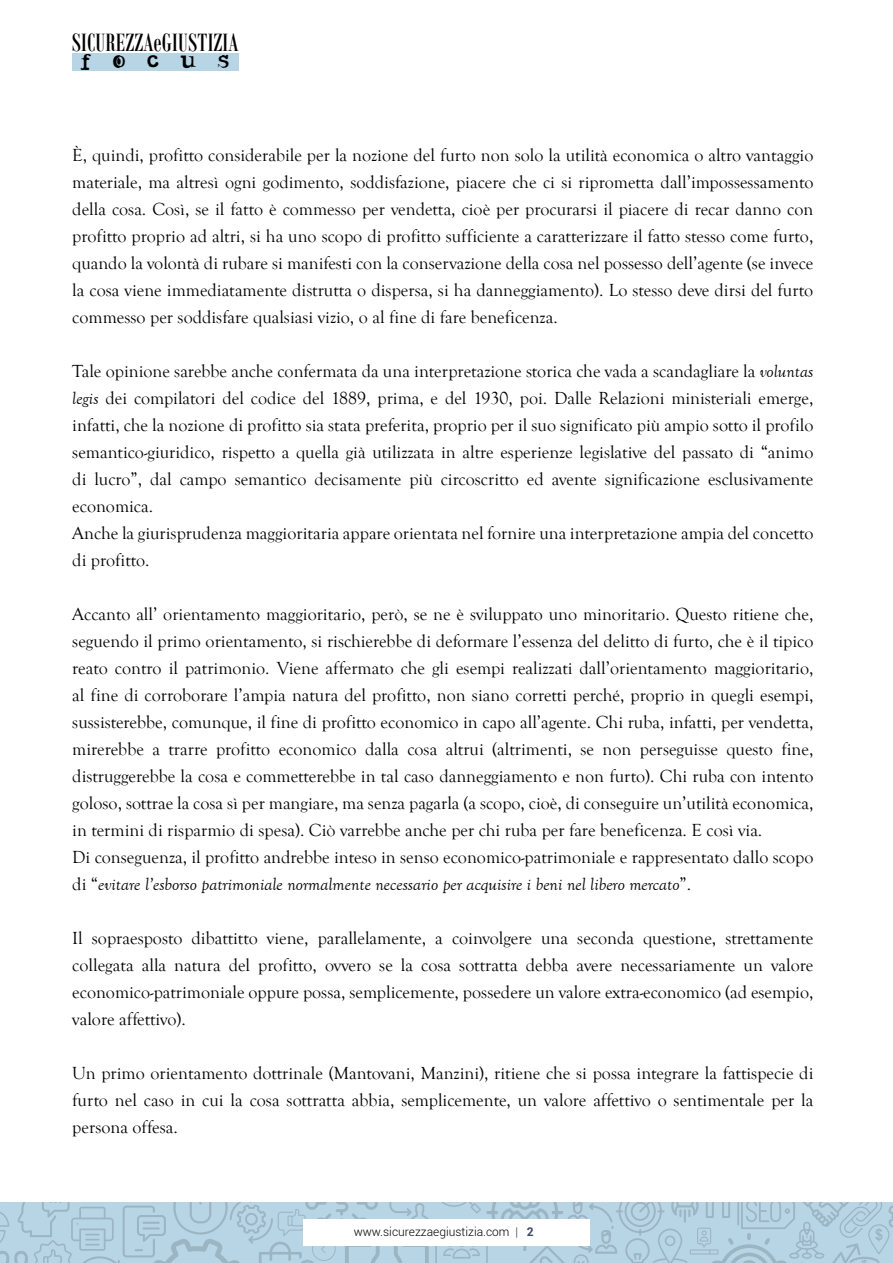
<style>
.page{position:relative;width:893px;height:1263px;background:#fff}
.page>*{position:absolute;margin:0;border:0;box-sizing:border-box;transform-origin:0 0}
.t1{font:27px "Bodoni MT Condensed";letter-spacing:.01em;color:#000}
.t2{font:18px/27px "Goudy Old Style T";color:#000;text-align:justify}
.t3{font:18px "Noir Filled";letter-spacing:1.13em;color:#000}
.t4{font:300 12px "Roboto";color:#000}
.s1{font-style:italic}
.s2{color:#3d4967}
.s3{font-weight:700;color:#3d4967}
</style>
<div class="page">
<svg style="left:0;top:1202px;width:893px;height:61px;background:#b2cedf"></svg>
<div style="left:303px;top:1219px;width:287px;height:26px;background:#fff"></div>
<div style="left:72px;top:53px;width:167px;height:18px;background:#b8d5e6"></div>
<h1 class="t1" style="left:72px;top:26px;width:168px">SICUREZZAeGIUSTIZIA</h1>
<p class="t3" style="left:80px;top:48px;width:151px">FOCUS</p>
<p class="t2" style="left:72px;top:142px;width:743px">È, quindi, profitto considerabile per la nozione del furto non solo la utilità economica o altro vantaggio materiale, ma altresì ogni godimento, soddisfazione, piacere che ci si riprometta dall’impossessamento della cosa. Così, se il fatto è commesso per vendetta, cioè per procurarsi il piacere di recar danno con profitto proprio ad altri, si ha uno scopo di profitto sufficiente a caratterizzare il fatto stesso come furto, quando la volontà di rubare si manifesti con la conservazione della cosa nel possesso dell’agente (se invece la cosa viene immediatamente distrutta o dispersa, si ha danneggiamento). Lo stesso deve dirsi del furto commesso per soddisfare qualsiasi vizio, o al fine di fare beneficenza.</p>
<p class="t2" style="left:72px;top:358px;width:743px;text-align:left">Tale opinione sarebbe anche confermata da una interpretazione storica che vada a scandagliare la <span class="s1">voluntas legis</span> dei compilatori del codice del 1889, prima, e del 1930, poi. Dalle Relazioni ministeriali emerge, infatti, che la nozione di profitto sia stata preferita, proprio per il suo significato più ampio sotto il profilo semantico-giuridico, rispetto a quella già utilizzata in altre esperienze legislative del passato di “animo di lucro”, dal campo semantico decisamente più circoscritto ed avente significazione esclusivamente economica.<br>Anche la giurisprudenza maggioritaria appare orientata nel fornire una interpretazione ampia del concetto di profitto.</p>
<p class="t2" style="left:72px;top:601px;width:743px;text-align:left">Accanto all’ orientamento maggioritario, però, se ne è sviluppato uno minoritario. Questo ritiene che, seguendo il primo orientamento, si rischierebbe di deformare l’essenza del delitto di furto, che è il tipico reato contro il patrimonio. Viene affermato che gli esempi realizzati dall’orientamento maggioritario, al fine di corroborare l’ampia natura del profitto, non siano corretti perché, proprio in quegli esempi, sussisterebbe, comunque, il fine di profitto economico in capo all’agente. Chi ruba, infatti, per vendetta, mirerebbe a trarre profitto economico dalla cosa altrui (altrimenti, se non perseguisse questo fine, distruggerebbe la cosa e commetterebbe in tal caso danneggiamento e non furto). Chi ruba con intento goloso, sottrae la cosa sì per mangiare, ma senza pagarla (a scopo, cioè, di conseguire un’utilità economica, in termini di risparmio di spesa). Ciò varrebbe anche per chi ruba per fare beneficenza. E così via.<br>Di conseguenza, il profitto andrebbe inteso in senso economico-patrimoniale e rappresentato dallo scopo di “<span class="s1">evitare l’esborso patrimoniale normalmente necessario per acquisire i beni nel libero mercato</span>”.</p>
<p class="t2" style="left:72px;top:925px;width:743px">Il sopraesposto dibattitto viene, parallelamente, a coinvolgere una seconda questione, strettamente collegata alla natura del profitto, ovvero se la cosa sottratta debba avere necessariamente un valore economico-patrimoniale oppure possa, semplicemente, possedere un valore extra-economico (ad esempio, valore affettivo).</p>
<p class="t2" style="left:72px;top:1060px;width:743px">Un primo orientamento dottrinale (Mantovani, Manzini), ritiene che si possa integrare la fattispecie di furto nel caso in cui la cosa sottratta abbia, semplicemente, un valore affettivo o sentimentale per la persona offesa.</p>
<p class="t4" style="left:354px;top:1223px;width:181px">www.sicurezzaegiustizia.com <span class="s2">|</span> <span class="s3">2</span></p>
</div>
